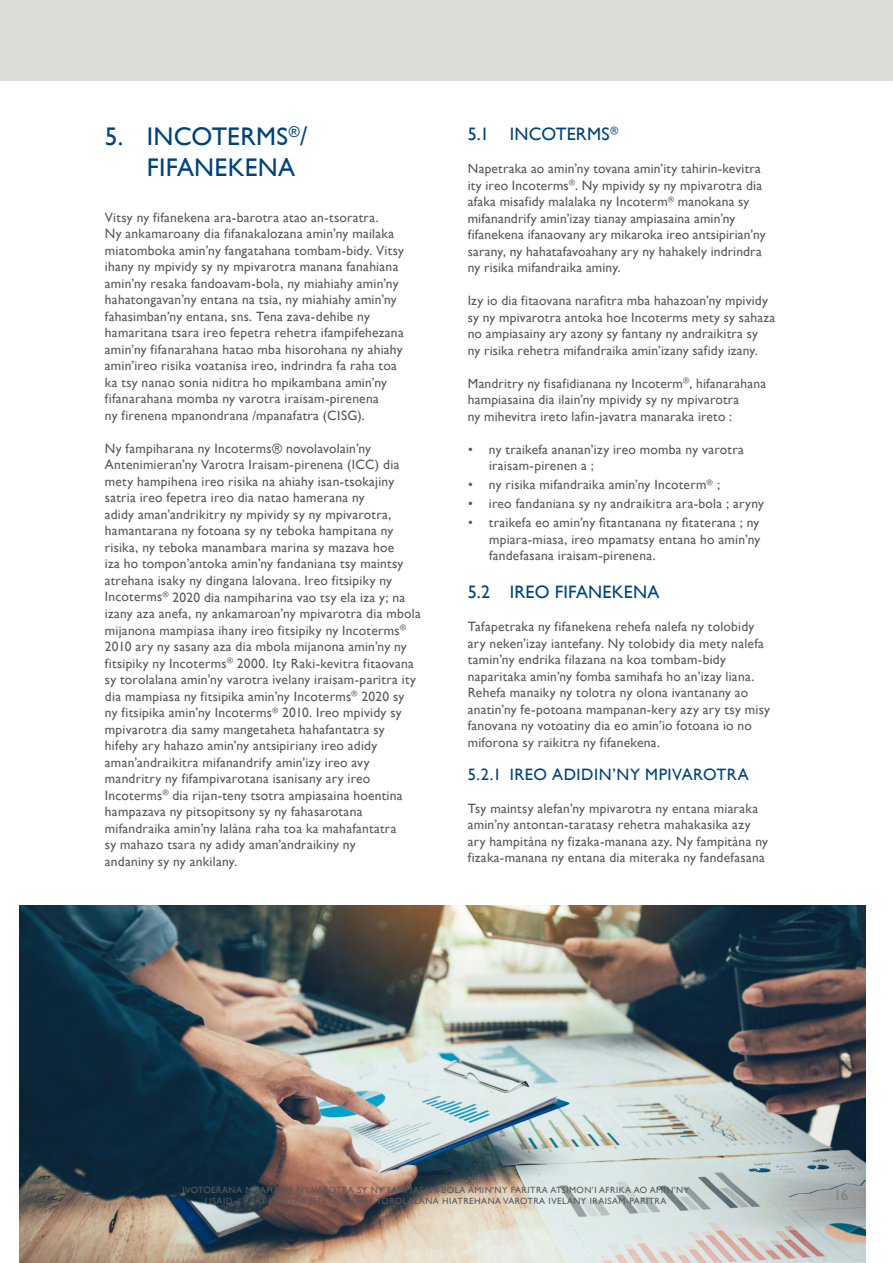
<style>
.page{position:relative;width:893px;height:1263px;background:#fff}
.page>*{position:absolute;margin:0;border:0;box-sizing:border-box;transform-origin:0 0}
.t1{font:25.5px/30.6px "Gill Sans";letter-spacing:.01em;color:#00437b}
.t2{font:18px "Gill Sans";letter-spacing:.015em;color:#00437b}
.t3{font:16.5px "Gill Sans";letter-spacing:.03em;color:#00437b}
.t4{font:15px "Gill Sans";color:#808285}
.t5{font:13.5px/16.5px "Gill Sans";letter-spacing:.02em;color:#58595b}
.t6{font:9px/10.8px "Gill Sans";letter-spacing:.05em;color:#58595b;text-align:center}
</style>
<div class="page">
<img style="left:19px;top:906px;width:846px;height:357px">
<div style="left:0;top:0;width:893px;height:80px;background:#dcdcd6"></div>
<h1 class="t1" style="left:147px;top:121px;width:162px;text-indent:-42px">5. INCOTERMS<sup>®</sup>/<br>FIFANEKENA</h1>
<h2 class="t2" style="left:468px;top:123px;width:152px">5.1 INCOTERMS<sup>®</sup></h2>
<p class="t5" style="left:468px;top:160px;width:299px">Napetraka ao amin’ny tovana amin’ity tahirin-kevitra ity ireo Incoterms<sup>®</sup>. Ny mpividy sy ny mpivarotra dia afaka misafidy malalaka ny Incoterm<sup>®</sup> manokana sy mifanandrify amin’izay tianay ampiasaina amin’ny fifanekena ifanaovany ary mikaroka ireo antsipirian’ny sarany, ny hahatafavoahany ary ny hahakely indrindra ny risika mifandraika aminy.</p>
<p class="t5" style="left:468px;top:292px;width:309px">Izy io dia fitaovana narafitra mba hahazoan’ny mpividy sy ny mpivarotra antoka hoe Incoterms mety sy sahaza no ampiasainy ary azony sy fantany ny andraikitra sy<br>ny risika rehetra mifandraika amin’izany safidy izany.</p>
<p class="t5" style="left:468px;top:375px;width:300px">Mandritry ny fisafidianana ny Incoterm<sup>®</sup>, hifanarahana hampiasaina dia ilain’ny mpividy sy ny mpivarotra<br>ny mihevitra ireto lafin-javatra manaraka ireto :</p>
<p class="t5" style="left:489px;top:441px;width:256px;text-indent:-21px">• ny traikefa ananan’izy ireo momba ny varotra iraisam-pirenen a ;</p>
<p class="t5" style="left:468px;top:476px;width:254px">• ny risika mifandraika amin’ny Incoterm<sup>®</sup> ;</p>
<p class="t5" style="left:468px;top:496px;width:298px">• ireo fandaniana sy ny andraikitra ara-bola ; aryny</p>
<p class="t5" style="left:489px;top:515px;width:273px;text-align:justify;text-indent:-21px">• traikefa eo amin’ny fitantanana ny fitaterana ; ny mpiara-miasa, ireo mpamatsy entana ho amin’ny fandefasana iraisam-pirenena.</p>
<h2 class="t2" style="left:468px;top:582px;width:193px">5.2 IREO FIFANEKENA</h2>
<p class="t5" style="left:468px;top:619px;width:304px">Tafapetraka ny fifanekena rehefa nalefa ny tolobidy ary neken’izay iantefany. Ny tolobidy dia mety nalefa tamin’ny endrika filazana na koa tombam-bidy naparitaka amin’ny fomba samihafa ho an’izay liana.<br>Rehefa manaiky ny tolotra ny olona ivantanany ao anatin’ny fe-potoana mampanan-kery azy ary tsy misy fanovana ny votoatiny dia eo amin’io fotoana io no miforona sy raikitra ny fifanekena.</p>
<p class="t3" style="left:468px;top:765px;width:283px">5.2.1 IREO ADIDIN’NY MPIVAROTRA</p>
<p class="t5" style="left:468px;top:800px;width:302px">Tsy maintsy alefan’ny mpivarotra ny entana miaraka amin’ny antontan-taratasy rehetra mahakasika azy ary hampitàna ny fizaka-manana azy. Ny fampitàna ny fizaka-manana ny entana dia miteraka ny fandefasana</p>
<p class="t5" style="left:105px;top:209px;width:301px">Vitsy ny fifanekena ara-barotra atao an-tsoratra.<br>Ny ankamaroany dia fifanakalozana amin’ny mailaka miatomboka amin’ny fangatahana tombam-bidy. Vitsy ihany ny mpividy sy ny mpivarotra manana fanahiana amin’ny resaka fandoavam-bola, ny miahiahy amin’ny hahatongavan’ny entana na tsia, ny miahiahy amin’ny fahasimban’ny entana, sns. Tena zava-dehibe ny hamaritana tsara ireo fepetra rehetra ifampifehezana amin’ny fifanarahana hatao mba hisorohana ny ahiahy amin’ireo risika voatanisa ireo, indrindra fa raha toa ka tsy nanao sonia niditra ho mpikambana amin’ny fifanarahana momba ny varotra iraisam-pirenena<br>ny firenena mpanondrana /mpanafatra (CISG).</p>
<p class="t5" style="left:105px;top:440px;width:317px">Ny fampiharana ny Incoterms® novolavolain’ny Antenimieran’ny Varotra Iraisam-pirenena (ICC) dia mety hampihena ireo risika na ahiahy isan-tsokajiny satria ireo fepetra ireo dia natao hamerana ny<br>adidy aman’andrikitry ny mpividy sy ny mpivarotra, hamantarana ny fotoana sy ny teboka hampitana ny risika, ny teboka manambara marina sy mazava hoe<br>iza ho tompon’antoka amin’ny fandaniana tsy maintsy atrehana isaky ny dingana lalovana. Ireo fitsipiky ny Incoterms<sup>®</sup> 2020 dia nampiharina vao tsy ela iza y; na izany aza anefa, ny ankamaroan’ny mpivarotra dia mbola mijanona mampiasa ihany ireo fitsipiky ny Incoterms<sup>® </sup>2010 ary ny sasany aza dia mbola mijanona amin’ny ny fitsipiky ny Incoterms<sup>®</sup> 2000. Ity Raki-kevitra fitaovana sy torolalana amin’ny varotra ivelany iraisam-paritra ity dia mampiasa ny fitsipika amin’ny Incoterms<sup>®</sup> 2020 sy<br>ny fitsipika amin’ny Incoterms<sup>®</sup> 2010. Ireo mpividy sy mpivarotra dia samy mangetaheta hahafantatra sy hifehy ary hahazo amin’ny antsipiriany ireo adidy aman’andraikitra mifanandrify amin’izy ireo avy mandritry ny fifampivarotana isanisany ary ireo Incoterms<sup>®</sup> dia rijan-teny tsotra ampiasaina hoentina hampazava ny pitsopitsony sy ny fahasarotana mifandraika amin’ny lalàna raha toa ka mahafantatra<br>sy mahazo tsara ny adidy aman’andraikiny ny<br>andaniny sy ny ankilany.</p>
<p class="t6" style="left:183px;top:1185px;width:508px">IVOTOERANA MISAHANA NY VAROTRA SY NY FAMPIASAM-BOLA AMIN’NY FARITRA ATSIMON’I AFRIKA AO AMIN’NY<br>USAID – RAKI-KEVITRA FITAOVANA SY TOROLALANA HIATREHANA VAROTRA IVELANY IRAISAM-PARITRA</p>
<p class="t4" style="left:834px;top:1186px;width:16px">16</p>
</div>
